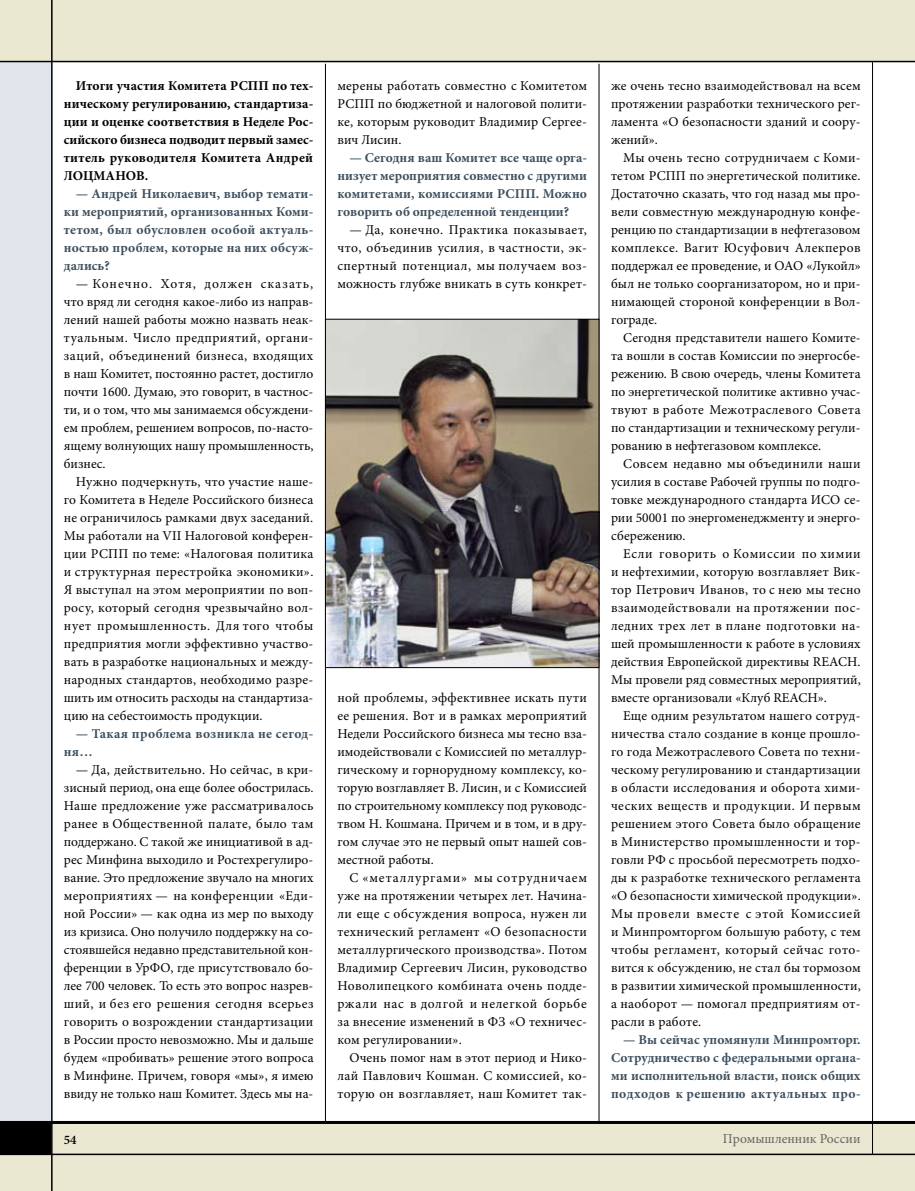
<style>
.page{position:relative;width:915px;height:1191px;background:#fff}
.page>*{position:absolute;margin:0;border:0;box-sizing:border-box;transform-origin:0 0}
.t1{font:13.5px/18px "Minion Pro";letter-spacing:.01em;color:#000;text-align:justify}
.t2{font:700 13.5px/18px "Minion Pro";letter-spacing:.015em;color:#3e505e;text-align:justify}
.t3{font:700 13.5px/18px "Minion Pro";letter-spacing:.02em;color:#000;text-align:justify}
.t4{font:13.5px "Minion Pro";color:#636363}
.t5{font:600 13.05px "Minion Pro";color:#000}
</style>
<div class="page">
<div style="left:0;top:0;width:52px;height:1191px;background:#e1e6ec"></div>
<div style="left:0;top:1122px;width:914px;height:69px;background:#eae8d1"></div>
<div style="left:0;top:1123px;width:51px;height:32px;background:#000"></div>
<div style="left:0;top:0;width:914px;height:62px;background:#eae8d1"></div>
<hr style="left:0;top:1121px;width:914px;height:3px;background:#000">
<hr style="left:0;top:61px;width:914px;height:1px;background:#000">
<hr style="left:51px;top:0;width:2px;height:1191px;background:#000">
<hr style="left:871px;top:62px;width:1px;height:1092px;background:#000">
<hr style="left:0;top:1153px;width:914px;height:2px;background:#000">
<hr style="left:914px;top:1122px;width:1px;height:69px;background:#eae8d1">
<hr style="left:914px;top:0;width:1px;height:62px;background:#eae8d1">
<hr style="left:325px;top:64px;width:1px;height:1057px;background:#000">
<hr style="left:598px;top:64px;width:1px;height:1059px;background:#000">
<img style="left:327px;top:321px;width:270px;height:345px">
<div style="left:325px;top:319px;width:274px;height:349px;border:1px solid #000"></div>
<p class="t3" style="left:64px;top:77px;width:251px;text-indent:12px">Итоги участия Комитета РСПП по тех&shy;ническому регулированию, стандартиза&shy;ции и оценке соответствия в Неделе Рос&shy;сийского бизнеса подводит первый замес&shy;титель руководителя Комитета Андрей ЛОЦМАНОВ.</p>
<p class="t2" style="left:64px;top:185px;width:251px;text-indent:12px">— Андрей Николаевич, выбор темати&shy;ки мероприятий, организованных Коми&shy;тетом, был обусловлен особой актуаль&shy;ностью проблем, которые на них обсуж&shy;дались?</p>
<p class="t1" style="left:64px;top:275px;width:251px;text-indent:12px">— Конечно. Хотя, должен сказать, что вряд ли сегодня какое-либо из направ&shy;лений нашей работы можно назвать неак&shy;туальным. Число предприятий, органи&shy;заций, объединений бизнеса, входящих в наш Комитет, постоянно растет, достигло почти 1600. Думаю, это говорит, в частнос&shy;ти, и о том, что мы занимаемся обсуждени&shy;ем проблем, решением вопросов, по-насто&shy;ящему волнующих нашу промышленность, бизнес.</p>
<p class="t1" style="left:64px;top:473px;width:251px;text-indent:12px">Нужно подчеркнуть, что участие наше&shy;го Комитета в Неделе Российского бизнеса не ограничилось рамками двух заседаний.<br>Мы работали на VII Налоговой конферен&shy;ции РСПП по теме: «Налоговая политика и структурная перестройка экономики».<br>Я выступал на этом мероприятии по воп&shy;росу, который сегодня чрезвычайно вол&shy;нует промышленность. Для того чтобы предприятия могли эффективно участво&shy;вать в разработке национальных и между&shy;народных стандартов, необходимо разре&shy;шить им относить расходы на стандартиза&shy;цию на себестоимость продукции.</p>
<p class="t2" style="left:64px;top:725px;width:251px;text-indent:12px">— Такая проблема возникла не сегод&shy;ня…</p>
<p class="t1" style="left:64px;top:761px;width:251px;text-indent:12px">— Да, действительно. Но сейчас, в кри&shy;зисный период, она еще более обострилась.<br>Наше предложение уже рассматривалось ранее в Общественной палате, было там поддержано. С такой же инициативой в ад&shy;рес Минфина выходило и Ростехрегулиро&shy;вание. Это предложение звучало на многих мероприятиях — на конференции «Еди&shy;ной России» — как одна из мер по выходу из кризиса. Оно получило поддержку на со&shy;стоявшейся недавно представительной кон&shy;ференции в УрФО, где присутствовало бо&shy;лее 700 человек. То есть это вопрос назрев&shy;ший, и без его решения сегодня всерьез говорить о возрождении стандартизации в России просто невозможно. Мы и дальше будем «пробивать» решение этого вопроса в Минфине. Причем, говоря «мы», я имею ввиду не только наш Комитет. Здесь мы на-</p>
<p class="t1" style="left:337px;top:77px;width:251px">мерены работать совместно с Комитетом РСПП по бюджетной и налоговой полити&shy;ке, которым руководит Владимир Сергее&shy;вич Лисин.</p>
<p class="t2" style="left:337px;top:149px;width:251px;text-indent:12px">— Сегодня ваш Комитет все чаще орга&shy;низует мероприятия совместно с другими комитетами, комиссиями РСПП. Можно говорить об определенной тенденции?</p>
<p class="t1" style="left:337px;top:221px;width:251px;text-indent:12px">— Да, конечно. Практика показывает, что, объединив усилия, в частности, эк&shy;спертный потенциал, мы получаем воз&shy;можность глубже вникать в суть конкрет-</p>
<p class="t1" style="left:337px;top:689px;width:251px">ной проблемы, эффективнее искать пути ее решения. Вот и в рамках мероприятий Недели Российского бизнеса мы тесно вза&shy;имодействовали с Комиссией по металлур&shy;гическому и горнорудному комплексу, ко&shy;торую возглавляет В. Лисин, и с Комиссией по строительному комплексу под руководс&shy;твом Н. Кошмана. Причем и в том, и в дру&shy;гом случае это не первый опыт нашей сов&shy;местной работы.</p>
<p class="t1" style="left:337px;top:869px;width:251px;text-indent:12px">С «металлургами» мы сотрудничаем уже на протяжении четырех лет. Начина&shy;ли еще с обсуждения вопроса, нужен ли технический регламент «О безопасности металлургического производства». Потом Владимир Сергеевич Лисин, руководство Новолипецкого комбината очень подде&shy;ржали нас в долгой и нелегкой борьбе за внесение изменений в ФЗ «О техничес&shy;ком регулировании».</p>
<p class="t1" style="left:337px;top:1049px;width:251px;text-indent:12px">Очень помог нам в этот период и Нико&shy;лай Павлович Кошман. С комиссией, ко&shy;торую он возглавляет, наш Комитет так-</p>
<p class="t1" style="left:611px;top:77px;width:251px">же очень тесно взаимодействовал на всем протяжении разработки технического рег&shy;ламента «О безопасности зданий и соору&shy;жений».</p>
<p class="t1" style="left:611px;top:149px;width:251px;text-indent:12px">Мы очень тесно сотрудничаем с Коми&shy;тетом РСПП по энергетической политике.<br>Достаточно сказать, что год назад мы про&shy;вели совместную международную конфе&shy;ренцию по стандартизации в нефтегазовом комплексе. Вагит Юсуфович Алекперов поддержал ее проведение, и ОАО «Лукойл» был не только соорганизатором, но и при&shy;нимающей стороной конференции в Вол&shy;гограде.</p>
<p class="t1" style="left:611px;top:329px;width:251px;text-indent:12px">Сегодня представители нашего Комите&shy;та вошли в состав Комиссии по энергосбе&shy;режению. В свою очередь, члены Комитета по энергетической политике активно учас&shy;твуют в работе Межотраслевого Совета по стандартизации и техническому регули&shy;рованию в нефтегазовом комплексе.</p>
<p class="t1" style="left:611px;top:455px;width:251px;text-indent:12px">Совсем недавно мы объединили наши усилия в составе Рабочей группы по подго&shy;товке международного стандарта ИСО се&shy;рии 50001 по энергоменеджменту и энерго&shy;сбережению.</p>
<p class="t1" style="left:611px;top:545px;width:251px;text-indent:12px">Если говорить о Комиссии по химии и нефтехимии, которую возглавляет Вик&shy;тор Петрович Иванов, то с нею мы тесно взаимодействовали на протяжении пос&shy;ледних трех лет в плане подготовки на&shy;шей промышленности к работе в условиях действия Европейской директивы REACH.<br>Мы провели ряд совместных мероприятий, вместе организовали «Клуб REACH».</p>
<p class="t1" style="left:611px;top:707px;width:251px;text-indent:12px">Еще одним результатом нашего сотруд&shy;ничества стало создание в конце прошло&shy;го года Межотраслевого Совета по техни&shy;ческому регулированию и стандартизации в области исследования и оборота хими&shy;ческих веществ и продукции. И первым решением этого Совета было обращение в Министерство промышленности и тор&shy;говли РФ с просьбой пересмотреть подхо&shy;ды к разработке технического регламента «О безопасности химической продукции».<br>Мы провели вместе с этой Комиссией и Минпромторгом большую работу, с тем чтобы регламент, который сейчас гото&shy;вится к обсуждению, не стал бы тормозом в развитии химической промышленности, а наоборот — помогал предприятиям от&shy;расли в работе.</p>
<p class="t2" style="left:611px;top:1031px;width:251px;text-indent:12px">— Вы сейчас упомянули Минпромторг.<br>Сотрудничество с федеральными органа&shy;ми исполнительной власти, поиск общих подходов к решению актуальных про-</p>
<p class="t5" style="left:64px;top:1132px;width:14px">54</p>
<p class="t4" style="left:722px;top:1129px;width:139px">Промышленник России</p>
</div>
